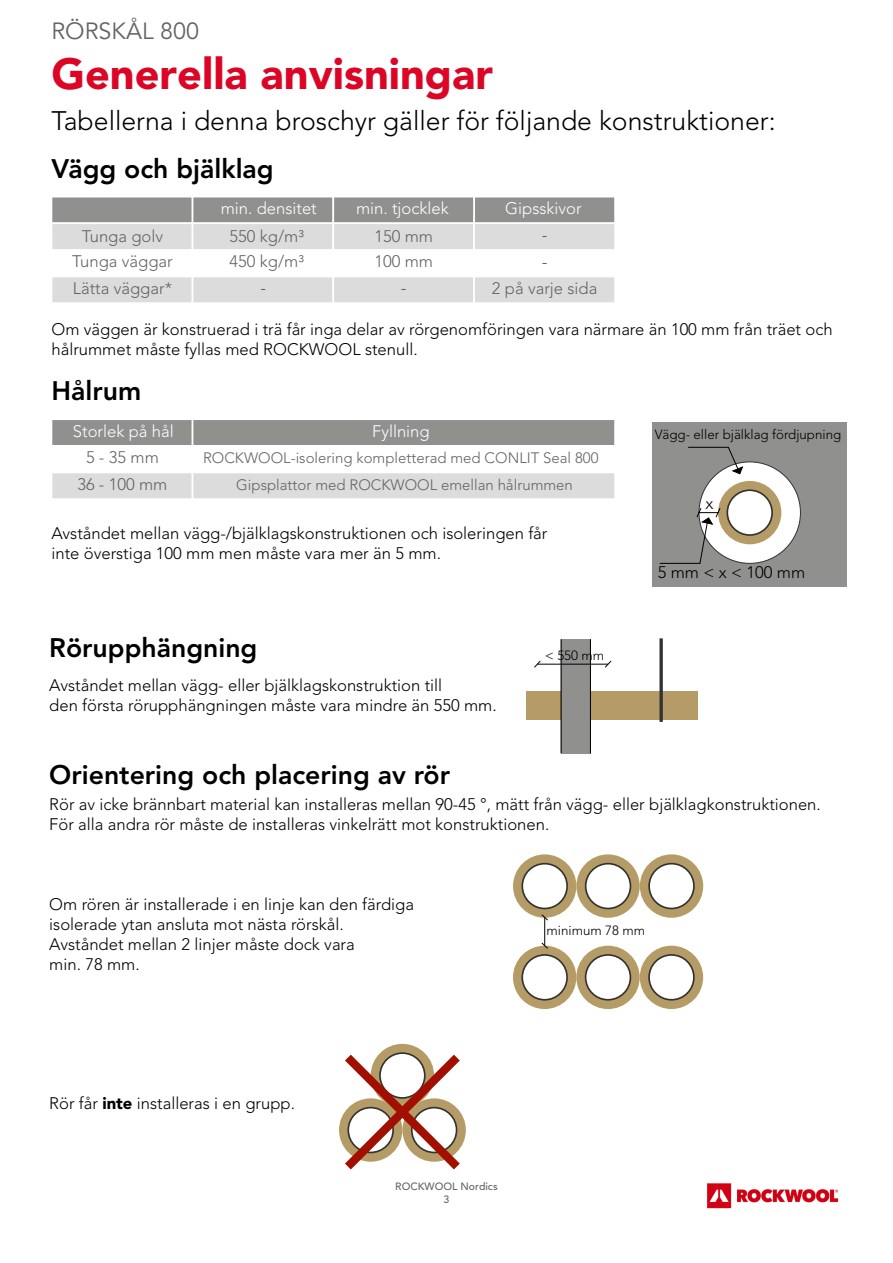
<style>
.page{position:relative;width:893px;height:1263px;background:#fff}
.page>*{position:absolute;margin:0;border:0;box-sizing:border-box;transform-origin:0 0}
.t1{font:900 43.2px "Avenir LT Std";color:#db0626}
.t2{font:300 26.7px/47.4px "Avenir LT Std";color:#000}
.t3{font:800 26.7px "Avenir LT Std";color:#000}
.t4{font:23.25px "Avenir LT Std";color:#636362}
.t5{font:300 16.65px/20px "Avenir LT Std";color:#000}
.t6{font:300 16.65px/24.9px "Avenir LT Std";color:#646363;text-align:center}
.t7{font:300 16.65px "Avenir LT Std";color:#fff}
.t8{font:16.65px "Myriad Pro";color:#646363}
.t9{font:300 15px/27.2px "Avenir LT Std";color:#646363;text-align:center}
.t10{font:300 13.35px "Avenir LT Std";color:#000}
.t11{font:500 10.5px "Avenir LT Std";color:#636366}
.s1{font-weight:800}
.s2{font-family:"Myriad Pro";font-weight:400}
.s3{font-weight:900}
</style>
<div class="page">
<img style="left:707px;top:1183px;width:132px;height:26px">
<div style="left:192px;top:197px;width:141px;height:26px;background:#90908f"></div>
<div style="left:192px;top:196px;width:142px;height:28px;border:2px solid #fff"></div>
<div style="left:51px;top:197px;width:141px;height:26px;background:#90908f"></div>
<div style="left:51px;top:196px;width:142px;height:28px;border:2px solid #fff"></div>
<div style="left:333px;top:197px;width:141px;height:26px;background:#90908f"></div>
<div style="left:332px;top:196px;width:143px;height:28px;border:2px solid #fff"></div>
<div style="left:474px;top:197px;width:141px;height:26px;background:#90908f"></div>
<div style="left:473px;top:196px;width:143px;height:28px;border:2px solid #fff"></div>
<div style="left:192px;top:223px;width:141px;height:27px;background:#dddcdc"></div>
<div style="left:192px;top:222px;width:142px;height:29px;border:2px solid #fff"></div>
<div style="left:51px;top:223px;width:141px;height:27px;background:#dddcdc"></div>
<div style="left:51px;top:222px;width:142px;height:29px;border:2px solid #fff"></div>
<div style="left:333px;top:223px;width:141px;height:27px;background:#dddcdc"></div>
<div style="left:332px;top:222px;width:143px;height:29px;border:2px solid #fff"></div>
<div style="left:474px;top:223px;width:141px;height:27px;background:#dddcdc"></div>
<div style="left:473px;top:222px;width:143px;height:29px;border:2px solid #fff"></div>
<div style="left:192px;top:277px;width:141px;height:26px;background:#dddcdc"></div>
<div style="left:192px;top:276px;width:142px;height:28px;border:2px solid #fff"></div>
<div style="left:51px;top:277px;width:141px;height:26px;background:#dddcdc"></div>
<div style="left:51px;top:276px;width:142px;height:28px;border:2px solid #fff"></div>
<div style="left:333px;top:277px;width:141px;height:26px;background:#dddcdc"></div>
<div style="left:332px;top:276px;width:143px;height:28px;border:2px solid #fff"></div>
<div style="left:474px;top:277px;width:141px;height:26px;background:#dddcdc"></div>
<div style="left:473px;top:276px;width:143px;height:28px;border:2px solid #fff"></div>
<div style="left:192px;top:419px;width:423px;height:27px;background:#90908f"></div>
<div style="left:192px;top:418px;width:424px;height:29px;border:2px solid #fff"></div>
<div style="left:51px;top:419px;width:141px;height:27px;background:#90908f"></div>
<div style="left:51px;top:418px;width:142px;height:29px;border:2px solid #fff"></div>
<div style="left:192px;top:445px;width:423px;height:28px;border:1px solid #fff"></div>
<div style="left:51px;top:445px;width:142px;height:28px;border:1px solid #fff"></div>
<div style="left:192px;top:472px;width:423px;height:27px;background:#dddcdc"></div>
<div style="left:192px;top:472px;width:424px;height:28px;border:2px solid #fff"></div>
<div style="left:51px;top:472px;width:141px;height:27px;background:#dddcdc"></div>
<div style="left:51px;top:472px;width:142px;height:28px;border:2px solid #fff"></div>
<div style="left:513px;top:854px;width:63px;height:64px;background:#b59c66;border-radius:50%"></div>
<div style="left:522px;top:864px;width:45px;height:44px;background:#fff;border-radius:50%"></div>
<div style="left:521px;top:863px;width:47px;height:46px;border:2px solid #323230;border-radius:50%"></div>
<div style="left:526px;top:691px;width:172px;height:29px;background:#b59c66"></div>
<div style="left:561px;top:639px;width:29px;height:114px;background:#90908f"></div>
<div style="left:659px;top:638px;width:4px;height:84px;border:2px solid #323230"></div>
<svg style="left:534px;top:660px;width:7px;height:8px"></svg>
<svg style="left:604px;top:660px;width:8px;height:8px"></svg>
<hr style="left:537px;top:664px;width:71px;height:1px;background:#000">
<hr style="left:561px;top:639px;width:1px;height:114px;background:#000">
<hr style="left:590px;top:639px;width:1px;height:114px;background:#000">
<svg style="left:576px;top:854px;width:64px;height:64px;background:#b19b6a"></svg>
<div style="left:586px;top:864px;width:44px;height:44px;background:#fff;border-radius:50%"></div>
<div style="left:585px;top:863px;width:46px;height:46px;border:2px solid #323230;border-radius:50%"></div>
<div style="left:640px;top:854px;width:63px;height:64px;background:#b59c66;border-radius:50%"></div>
<div style="left:649px;top:864px;width:45px;height:44px;background:#fff;border-radius:50%"></div>
<div style="left:648px;top:863px;width:47px;height:46px;border:2px solid #323230;border-radius:50%"></div>
<div style="left:513px;top:946px;width:63px;height:63px;background:#b59c66;border-radius:50%"></div>
<div style="left:522px;top:955px;width:45px;height:45px;background:#fff;border-radius:50%"></div>
<div style="left:521px;top:954px;width:47px;height:46px;border:2px solid #323230;border-radius:50%"></div>
<div style="left:576px;top:946px;width:64px;height:63px;background:#b59c66;border-radius:50%"></div>
<div style="left:586px;top:955px;width:44px;height:45px;background:#fff;border-radius:50%"></div>
<div style="left:585px;top:954px;width:46px;height:46px;border:2px solid #323230;border-radius:50%"></div>
<div style="left:640px;top:946px;width:63px;height:63px;background:#b59c66;border-radius:50%"></div>
<div style="left:649px;top:955px;width:45px;height:45px;background:#fff;border-radius:50%"></div>
<div style="left:648px;top:954px;width:47px;height:46px;border:2px solid #323230;border-radius:50%"></div>
<svg style="left:541px;top:914px;width:8px;height:35px"></svg>
<svg style="left:339px;top:1046px;width:127px;height:124px"></svg>
<div style="left:652px;top:422px;width:194px;height:164px;background:#90908f"></div>
<div style="left:699px;top:462px;width:101px;height:101px;background:#fff;border-radius:50%"></div>
<div style="left:718px;top:481px;width:63px;height:63px;background:#b59c66;border-radius:50%"></div>
<div style="left:727px;top:490px;width:45px;height:45px;background:#fff;border-radius:50%"></div>
<div style="left:726px;top:489px;width:47px;height:47px;border:2px solid #323230;border-radius:50%"></div>
<hr style="left:688px;top:447px;width:40px;height:1px;background:#000">
<svg style="left:727px;top:446px;width:17px;height:29px"></svg>
<hr style="left:660px;top:563px;width:40px;height:1px;background:#000">
<svg style="left:696px;top:507px;width:25px;height:57px"></svg>
<p class="t4" style="left:51px;top:18px;width:149px">RÖRSKÅL 800</p>
<p class="t1" style="left:51px;top:48px;width:443px">Generella anvisningar</p>
<p class="t2" style="left:51px;top:97px;width:726px">Tabellerna i denna broschyr gäller för följande konstruktioner:<br><span class="s1">Vägg och bjälklag</span></p>
<p class="t7" style="left:221px;top:199px;width:98px">min. densitet</p>
<p class="t7" style="left:356px;top:199px;width:94px">min. tjocklek</p>
<p class="t7" style="left:505px;top:199px;width:78px">Gipsskivor</p>
<p class="t6" style="left:230px;top:224px;width:76px;text-align:left">550 kg/m³<br>450 kg/m³</p>
<p class="t8" style="left:261px;top:279px;width:7px">-</p>
<p class="t6" style="left:72px;top:224px;width:102px">Tunga golv<br>Tunga väggar</p>
<p class="t6" style="left:374px;top:224px;width:60px;text-align:left">150 mm<br>100 mm</p>
<p class="t8" style="left:401px;top:279px;width:7px">-</p>
<p class="t6" style="left:492px;top:222px;width:107px;line-height:26.7px"><span class="s2">-<br>-<br></span>2 på varje sida</p>
<p class="t6" style="left:73px;top:276px;width:101px">Lätta väggar*</p>
<p class="t5" style="left:51px;top:319px;width:783px">Om väggen är konstruerad i trä får inga delar av rörgenomföringen vara närmare än 100 mm från träet och hålrummet måste fyllas med ROCKWOOL stenull.</p>
<p class="t3" style="left:51px;top:375px;width:91px">Hålrum</p>
<p class="t7" style="left:73px;top:421px;width:102px">Storlek på hål</p>
<p class="t6" style="left:86px;top:445px;width:74px">5 - 35 mm</p>
<p class="t6" style="left:77px;top:472px;width:92px">36 - 100 mm</p>
<p class="t7" style="left:372px;top:421px;width:59px">Fyllning</p>
<p class="t9" style="left:203px;top:444px;width:397px">ROCKWOOL-isolering kompletterad med CONLIT Seal 800<br>Gipsplattor med ROCKWOOL emellan hålrummen</p>
<p class="t5" style="left:51px;top:523px;width:497px">Avståndet mellan vägg-/bjälklagskonstruktionen och isoleringen får inte överstiga 100 mm men måste vara mer än 5 mm.</p>
<p class="t3" style="left:49px;top:632px;width:210px">Rörupphängning</p>
<p class="t5" style="left:49px;top:675px;width:449px">Avståndet mellan vägg- eller bjälklagskonstruktion till<br>den första rörupphängningen måste vara mindre än 550 mm.</p>
<p class="t10" style="left:545px;top:648px;width:61px">&lt; 550 mm</p>
<p class="t10" style="left:655px;top:426px;width:188px">Vägg- eller bjälklag fördjupning</p>
<p class="t5" style="left:705px;top:494px;width:10px">x</p>
<p class="t5" style="left:658px;top:562px;width:149px">5 mm &lt; x &lt; 100 mm</p>
<p class="t3" style="left:49px;top:759px;width:402px">Orientering och placering av rör</p>
<p class="t5" style="left:49px;top:794px;width:773px">Rör av icke brännbart material kan installeras mellan 90-45 °, mätt från vägg- eller bjälklagkonstruktionen.<br>För alla andra rör måste de installeras vinkelrätt mot konstruktionen.</p>
<p class="t5" style="left:49px;top:894px;width:366px">Om rören är installerade i en linje kan den färdiga isolerade ytan ansluta mot nästa rörskål.<br>Avståndet mellan 2 linjer måste dock vara<br>min. 78 mm.</p>
<p class="t10" style="left:546px;top:923px;width:100px">minimum 78 mm</p>
<p class="t5" style="left:49px;top:1094px;width:247px">Rör får <span class="s3">inte</span> installeras i en grupp.</p>
<p class="t11" style="left:395px;top:1181px;width:104px">ROCKWOOL Nordics</p>
<p class="t11" style="left:444px;top:1193px;width:7px">3</p>
</div>
